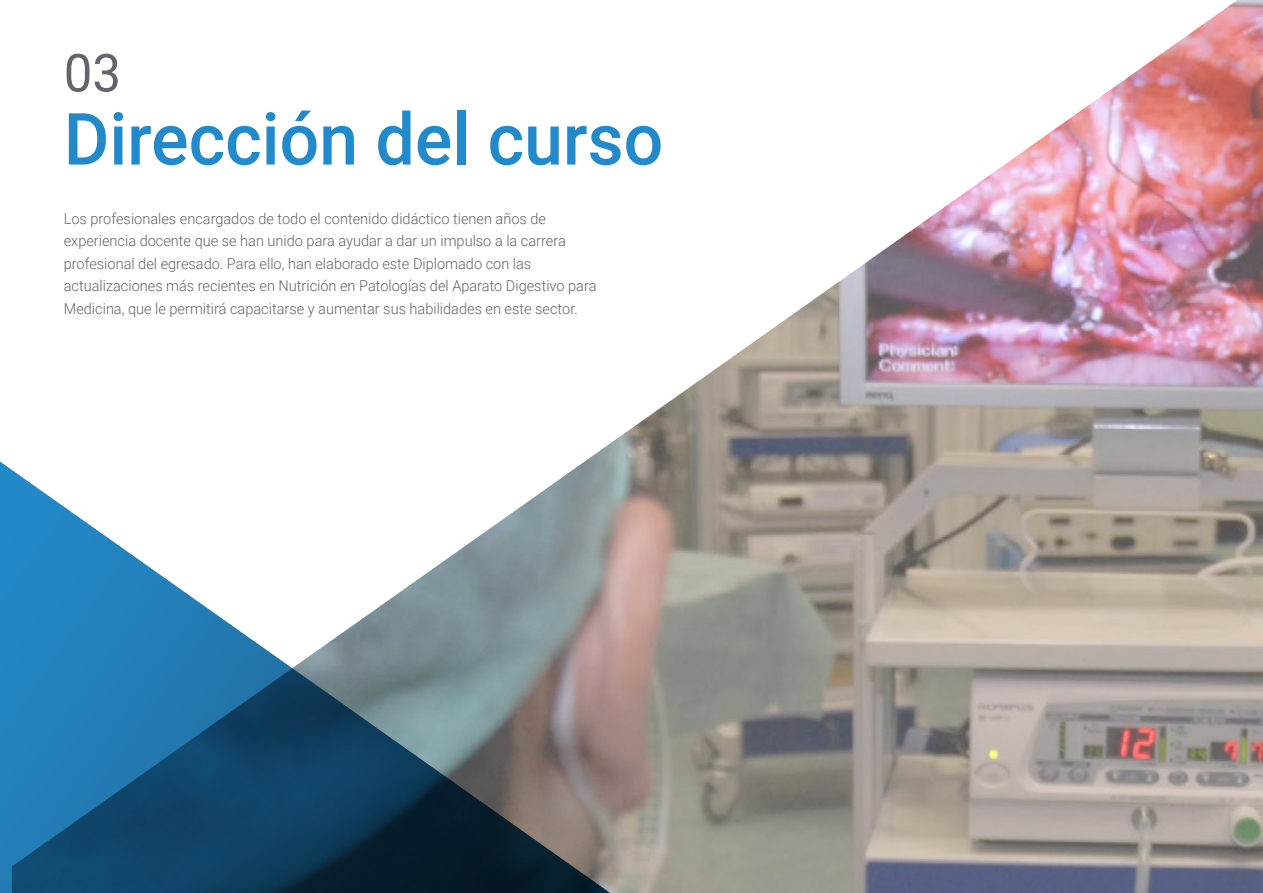
<style>
.page{position:relative;width:1263px;height:893px;background:#fff}
.page>*{position:absolute;margin:0;border:0;box-sizing:border-box;transform-origin:0 0}
.t1{font:500 72px "Roboto";color:#2289ca}
.t2{font:52.5px "Roboto";color:#61646a}
.t3{font:300 15px/22.5px "Roboto";color:#61646a}
</style>
<div class="page">
<img style="left:607px;top:0;width:656px;height:893px">
<svg style="left:0;top:446px;width:640px;height:447px"></svg>
<h2 class="t2" style="left:64px;top:36px;width:59px">03</h2>
<h1 class="t1" style="left:64px;top:89px;width:601px">Dirección del curso</h1>
<p class="t3" style="left:64px;top:207px;width:534px">Los profesionales encargados de todo el contenido didáctico tienen años de experiencia docente que se han unido para ayudar a dar un impulso a la carrera profesional del egresado. Para ello, han elaborado este Diplomado con las actualizaciones más recientes en Nutrición en Patologías del Aparato Digestivo para Medicina, que le permitirá capacitarse y aumentar sus habilidades en este sector.</p>
</div>
